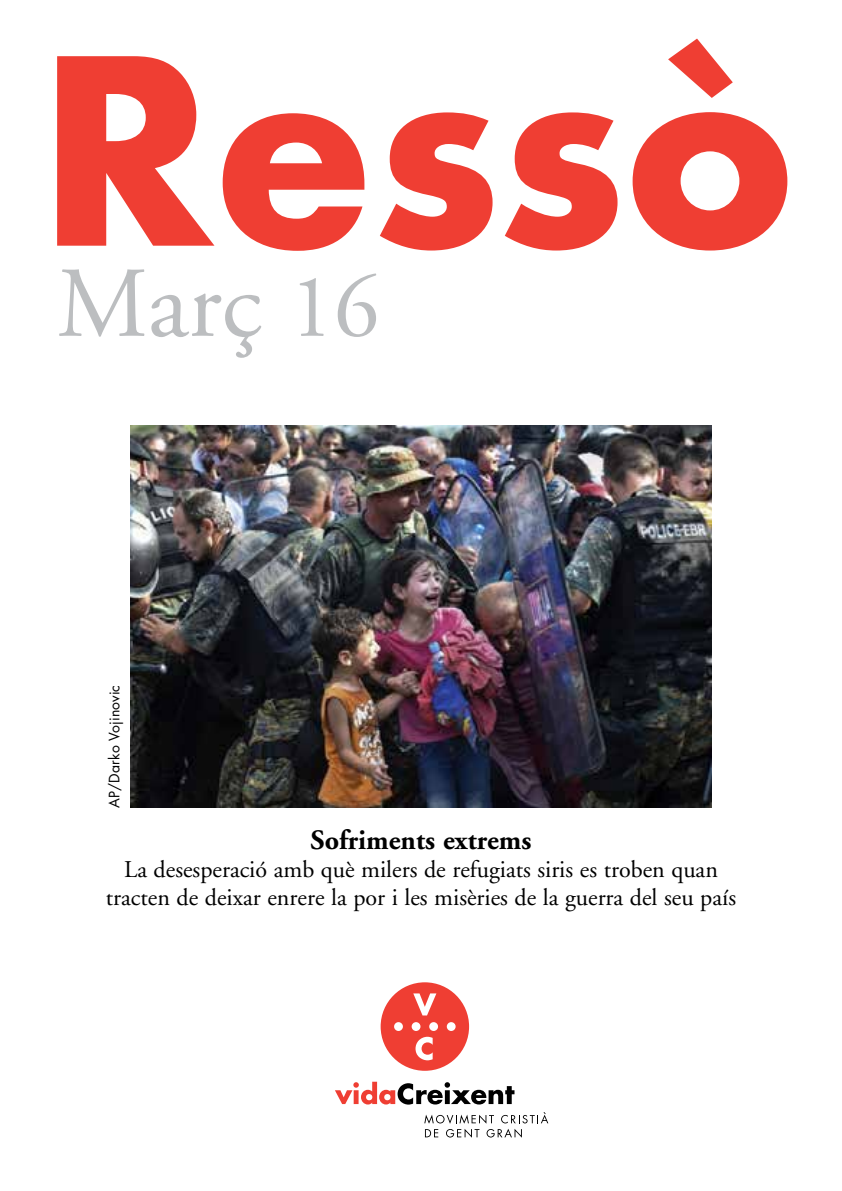
<style>
.page{position:relative;width:842px;height:1191px;background:#fff}
.page>*{position:absolute;margin:0;border:0;box-sizing:border-box;transform-origin:0 0}
.t1{font:700 284px "Futura T";letter-spacing:-.01em;color:#ef3e33}
.t2{font:100px "Adobe Garamond";color:#bcbec0}
.t3{font:700 28px "Adobe Garamond";color:#000}
.t4{font:24px/28px "Adobe Garamond";color:#000;text-align:center}
.t5{font:14px "Futura";letter-spacing:.01em;color:#000}
.s1{font-size:90px}
</style>
<div class="page">
<div style="left:381px;top:982px;width:88px;height:88px;background:#ef3e33;border-radius:50%"></div>
<svg style="left:413px;top:993px;width:23px;height:22px"></svg>
<div style="left:394px;top:1022px;width:9px;height:9px;background:#fff;border-radius:50%"></div>
<div style="left:412px;top:1022px;width:8px;height:9px;background:#fff;border-radius:50%"></div>
<div style="left:429px;top:1022px;width:9px;height:9px;background:#fff;border-radius:50%"></div>
<div style="left:447px;top:1022px;width:9px;height:9px;background:#fff;border-radius:50%"></div>
<svg style="left:415px;top:1036px;width:18px;height:24px"></svg>
<svg style="left:335px;top:1081px;width:179px;height:23px"></svg>
<svg style="left:424px;top:1112px;width:124px;height:25px"></svg>
<img style="left:130px;top:425px;width:582px;height:383px">
<h1 class="t1" style="left:37px;top:-17px;width:762px">Ressò</h1>
<h2 class="t2" style="left:57px;top:250px;width:324px">Març <span class="s1">16</span></h2>
<p class="t5" style="left:105px;top:808px;width:125px;rotate:-90deg">AP/Darko Vojinovic</p>
<p class="t3" style="left:311px;top:825px;width:222px">Sofriments extrems</p>
<p class="t4" style="left:106px;top:856px;width:632px">La desesperació amb què milers de refugiats siris es troben quan tracten de deixar enrere la por i les misèries de la guerra del seu país</p>
</div>
